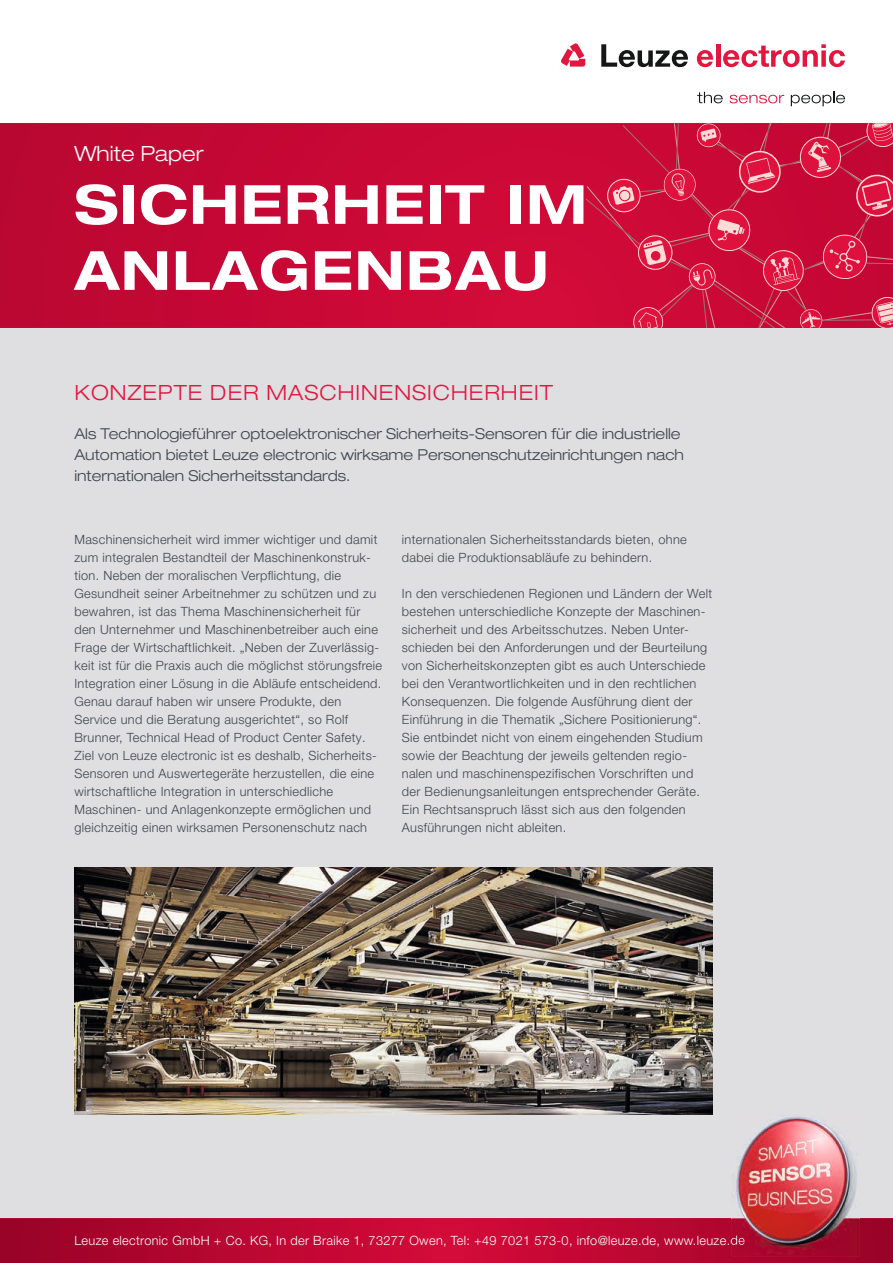
<style>
.page{position:relative;width:893px;height:1263px;background:#fff}
.page>*{position:absolute;margin:0;border:0;box-sizing:border-box;transform-origin:0 0}
.t1{font:700 expanded 54px/66px "Helvetica Neue LT Pro";letter-spacing:.025em;color:#fff}
.t2{font:300 expanded 21px "Helvetica Neue LT Pro";letter-spacing:.05em;color:#e31640}
.t3{font:300 expanded 21px "Helvetica Neue LT Pro";color:#fff}
.t4{font:300 expanded 15px/21px "Helvetica Neue LT Pro";color:#3d454e}
.t5{font:300 12.75px/18px "Helvetica Neue LT Pro";letter-spacing:.025em;color:#3d454e}
.t6{font:300 12.75px "Helvetica Neue LT Pro";letter-spacing:.025em;color:#fff}
</style>
<div class="page">
<div style="left:0;top:287px;width:893px;height:976px;background:#dfdee0"></div>
<svg style="left:0;top:123px;width:586px;height:205px;background:#c60834"></svg>
<svg style="left:586px;top:123px;width:307px;height:205px;background:#cf1942"></svg>
<svg style="left:561px;top:43px;width:24px;height:24px"></svg>
<svg style="left:697px;top:50px;width:16px;height:17px"></svg>
<hr style="left:716px;top:44px;width:4px;height:23px;background:#e31640">
<svg style="left:723px;top:44px;width:122px;height:23px"></svg>
<svg style="left:730px;top:95px;width:54px;height:8px"></svg>
<svg style="left:601px;top:44px;width:87px;height:23px"></svg>
<svg style="left:697px;top:92px;width:26px;height:11px"></svg>
<svg style="left:791px;top:92px;width:54px;height:14px"></svg>
<img style="left:733px;top:1114px;width:124px;height:104px">
<svg style="left:0;top:1218px;width:893px;height:45px;background:#b60930"></svg>
<img style="left:74px;top:868px;width:638px;height:246px">
<h2 class="t3" style="left:74px;top:141px;width:131px">White Paper</h2>
<h1 class="t1" style="left:74px;top:169px;width:514px">SICHERHEIT IM<br>ANLAGENBAU</h1>
<h2 class="t2" style="left:74px;top:379px;width:480px">KONZEPTE DER MASCHINENSICHERHEIT</h2>
<p class="t4" style="left:74px;top:423px;width:611px">Als Technologieführer optoelektronischer Sicherheits-Sensoren für die industrielle<br>Automation bietet Leuze electronic wirksame Personenschutzeinrichtungen nach internationalen Sicherheitsstandards.</p>
<p class="t5" style="left:74px;top:530px;width:309px">Maschinensicherheit wird immer wichtiger und damit zum integralen Bestandteil der Maschinenkonstruk&shy;tion. Neben der moralischen Verpflichtung, die Gesundheit seiner Arbeitnehmer zu schützen und zu bewahren, ist das Thema Maschinensicherheit für den Unternehmer und Maschinenbetreiber auch eine Frage der Wirtschaftlichkeit. „Neben der Zuverlässig&shy;keit ist für die Praxis auch die möglichst störungsfreie Integration einer Lösung in die Abläufe entscheidend.<br>Genau darauf haben wir unsere Produkte, den Service und die Beratung ausgerichtet“, so Rolf Brunner, Technical Head of Product Center Safety.<br>Ziel von Leuze electronic ist es deshalb, Sicherheits-Sensoren und Auswertegeräte herzustellen, die eine wirtschaftliche Integration in unterschiedliche Maschinen- und Anlagenkonzepte ermöglichen und gleichzeitig einen wirksamen Personenschutz nach</p>
<p class="t5" style="left:402px;top:530px;width:286px">internationalen Sicherheitsstandards bieten, ohne dabei die Produktionsabläufe zu behindern.</p>
<p class="t5" style="left:402px;top:584px;width:312px">In den verschiedenen Regionen und Ländern der Welt bestehen unterschiedliche Konzepte der Maschinen&shy;sicherheit und des Arbeitsschutzes. Neben Unter&shy;schieden bei den Anforderungen und der Beurteilung von Sicherheitskonzepten gibt es auch Unterschiede bei den Verantwortlichkeiten und in den rechtlichen Konsequenzen. Die folgende Ausführung dient der Einführung in die Thematik „Sichere Positionierung“.<br>Sie entbindet nicht von einem eingehenden Studium sowie der Beachtung der jeweils geltenden regio&shy;nalen und maschinenspezifischen Vorschriften und der Bedienungsanleitungen entsprechender Geräte.<br>Ein Rechtsanspruch lässt sich aus den folgenden Ausführungen nicht ableiten.</p>
<p class="t6" style="left:74px;top:1232px;width:672px">Leuze electronic GmbH + Co. KG, In der Braike 1, 73277 Owen, Tel: +49 7021 573-0, info@leuze.de, www.leuze.de</p>
</div>
